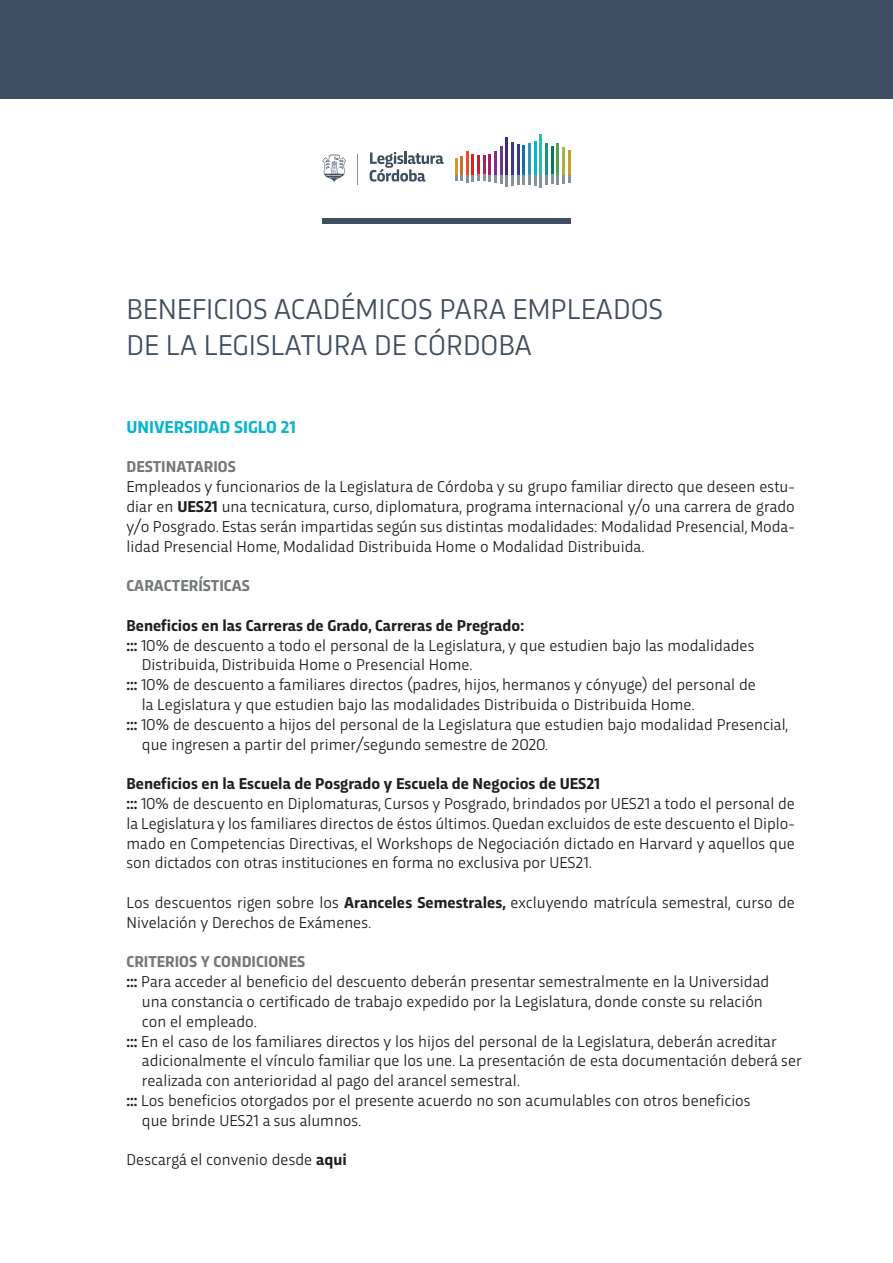
<style>
.page{position:relative;width:893px;height:1263px;background:#fff}
.page>*{position:absolute;margin:0;border:0;box-sizing:border-box;transform-origin:0 0}
.t1{font:30px/36px "Trasandina";color:#404e61}
.t2{font:700 18px "Trasandina";color:#09b4cc}
.t3{font:16.5px/19.8px "Trasandina";color:#231f20}
.t4{font:700 16.5px "Trasandina";color:#231f20}
.t5{font:700 16.5px "Trasandina";color:#74787a}
.s1{font-weight:700}
</style>
<div class="page">
<div style="left:0;top:0;width:893px;height:99px;background:#404e61"></div>
<div style="left:322px;top:218px;width:249px;height:6px;background:#404e61"></div>
<hr style="left:460px;top:156px;width:3px;height:19px;background:#c8712e">
<hr style="left:466px;top:151px;width:3px;height:24px;background:#ee4c24">
<hr style="left:471px;top:154px;width:3px;height:21px;background:#d92328">
<hr style="left:477px;top:155px;width:3px;height:20px;background:#b92439">
<hr style="left:483px;top:155px;width:3px;height:20px;background:#a8235b">
<hr style="left:488px;top:154px;width:3px;height:21px;background:#9d2266">
<hr style="left:494px;top:151px;width:3px;height:24px;background:#8f268d">
<hr style="left:500px;top:147px;width:3px;height:28px;background:#6e358b">
<hr style="left:505px;top:137px;width:3px;height:38px;background:#3d2e70">
<hr style="left:511px;top:142px;width:3px;height:33px;background:#363880">
<hr style="left:517px;top:144px;width:3px;height:31px;background:#333792">
<hr style="left:522px;top:145px;width:3px;height:30px;background:#136db5">
<hr style="left:528px;top:144px;width:3px;height:31px;background:#239fa3">
<hr style="left:534px;top:141px;width:3px;height:34px;background:#09b4cc">
<hr style="left:539px;top:135px;width:3px;height:40px;background:#31bbac">
<hr style="left:545px;top:144px;width:3px;height:31px;background:#1c917b">
<hr style="left:551px;top:146px;width:3px;height:29px;background:#097a54">
<hr style="left:556px;top:144px;width:3px;height:31px;background:#57a144">
<hr style="left:562px;top:147px;width:3px;height:28px;background:#a7b240">
<hr style="left:568px;top:150px;width:2px;height:25px;background:#c99e28">
<svg style="left:455px;top:158px;width:115px;height:29px"></svg>
<svg style="left:370px;top:152px;width:74px;height:30px"></svg>
<svg style="left:322px;top:155px;width:24px;height:27px"></svg>
<hr style="left:358px;top:154px;width:1px;height:30px;background:#85939e">
<h1 class="t1" style="left:127px;top:289px;width:538px">BENEFICIOS ACADÉMICOS PARA EMPLEADOS<br>DE LA LEGISLATURA DE CÓRDOBA</h1>
<p class="t2" style="left:127px;top:413px;width:171px">UNIVERSIDAD SIGLO 21</p>
<p class="t5" style="left:127px;top:455px;width:111px">DESTINATARIOS</p>
<p class="t3" style="left:127px;top:475px;width:670px;text-align:justify">Empleados y funcionarios de la Legislatura de Córdoba y su grupo familiar directo que deseen estu&shy;diar en <span class="s1">UES21</span> una tecnicatura, curso, diplomatura, programa internacional y/o una carrera de grado y/o Posgrado. Estas serán impartidas según sus distintas modalidades: Modalidad Presencial, Moda&shy;lidad Presencial Home, Modalidad Distribuida Home o Modalidad Distribuida.</p>
<p class="t5" style="left:127px;top:573px;width:125px">CARACTERÍSTICAS</p>
<p class="t4" style="left:127px;top:613px;width:399px">Beneficios en las Carreras de Grado, Carreras de Pregrado:</p>
<p class="t3" style="left:127px;top:634px;width:629px"><span class="s1">:::</span> 10% de descuento a todo el personal de la Legislatura, y que estudien bajo las modalidades</p>
<p class="t3" style="left:142px;top:654px;width:332px">Distribuida, Distribuida Home o Presencial Home.</p>
<p class="t3" style="left:127px;top:673px;width:631px"><span class="s1">:::</span> 10% de descuento a familiares directos (padres, hijos, hermanos y cónyuge) del personal de</p>
<p class="t3" style="left:142px;top:693px;width:554px">la Legislatura y que estudien bajo las modalidades Distribuida o Distribuida Home.</p>
<p class="t3" style="left:127px;top:713px;width:663px"><span class="s1">:::</span> 10% de descuento a hijos del personal de la Legislatura que estudien bajo modalidad Presencial,</p>
<p class="t3" style="left:142px;top:733px;width:408px">que ingresen a partir del primer/segundo semestre de 2020.</p>
<p class="t3" style="left:127px;top:772px;width:670px"><span class="s1">Beneficios en la Escuela de Posgrado y Escuela de Negocios de UES21<br>:::</span> 10% de descuento en Diplomaturas, Cursos y Posgrado, brindados por UES21 a todo el personal de la Legislatura y los familiares directos de éstos últimos. Quedan excluidos de este descuento el Diplo&shy;mado en Competencias Directivas, el Workshops de Negociación dictado en Harvard y aquellos que son dictados con otras instituciones en forma no exclusiva por UES21.</p>
<p class="t3" style="left:127px;top:891px;width:670px">Los descuentos rigen sobre los <span class="s1">Aranceles Semestrales,</span> excluyendo matrícula semestral, curso de<br>Nivelación y Derechos de Exámenes.</p>
<p class="t5" style="left:127px;top:950px;width:180px">CRITERIOS Y CONDICIONES</p>
<p class="t3" style="left:127px;top:970px;width:644px"><span class="s1">:::</span> Para acceder al beneficio del descuento deberán presentar semestralmente en la Universidad</p>
<p class="t3" style="left:142px;top:990px;width:622px">una constancia o certificado de trabajo expedido por la Legislatura, donde conste su relación</p>
<p class="t3" style="left:142px;top:1010px;width:117px">con el empleado.</p>
<p class="t3" style="left:127px;top:1030px;width:652px"><span class="s1">:::</span> En el caso de los familiares directos y los hijos del personal de la Legislatura, deberán acreditar</p>
<p class="t3" style="left:142px;top:1050px;width:661px">adicionalmente el vínculo familiar que los une. La presentación de esta documentación deberá ser</p>
<p class="t3" style="left:142px;top:1069px;width:380px">realizada con anterioridad al pago del arancel semestral.</p>
<p class="t3" style="left:127px;top:1089px;width:625px"><span class="s1">:::</span> Los beneficios otorgados por el presente acuerdo no son acumulables con otros beneficios</p>
<p class="t3" style="left:142px;top:1109px;width:221px">que brinde UES21 a sus alumnos.</p>
<p class="t3" style="left:127px;top:1149px;width:222px">Descargá el convenio desde <span class="s1">aqui</span></p>
</div>
